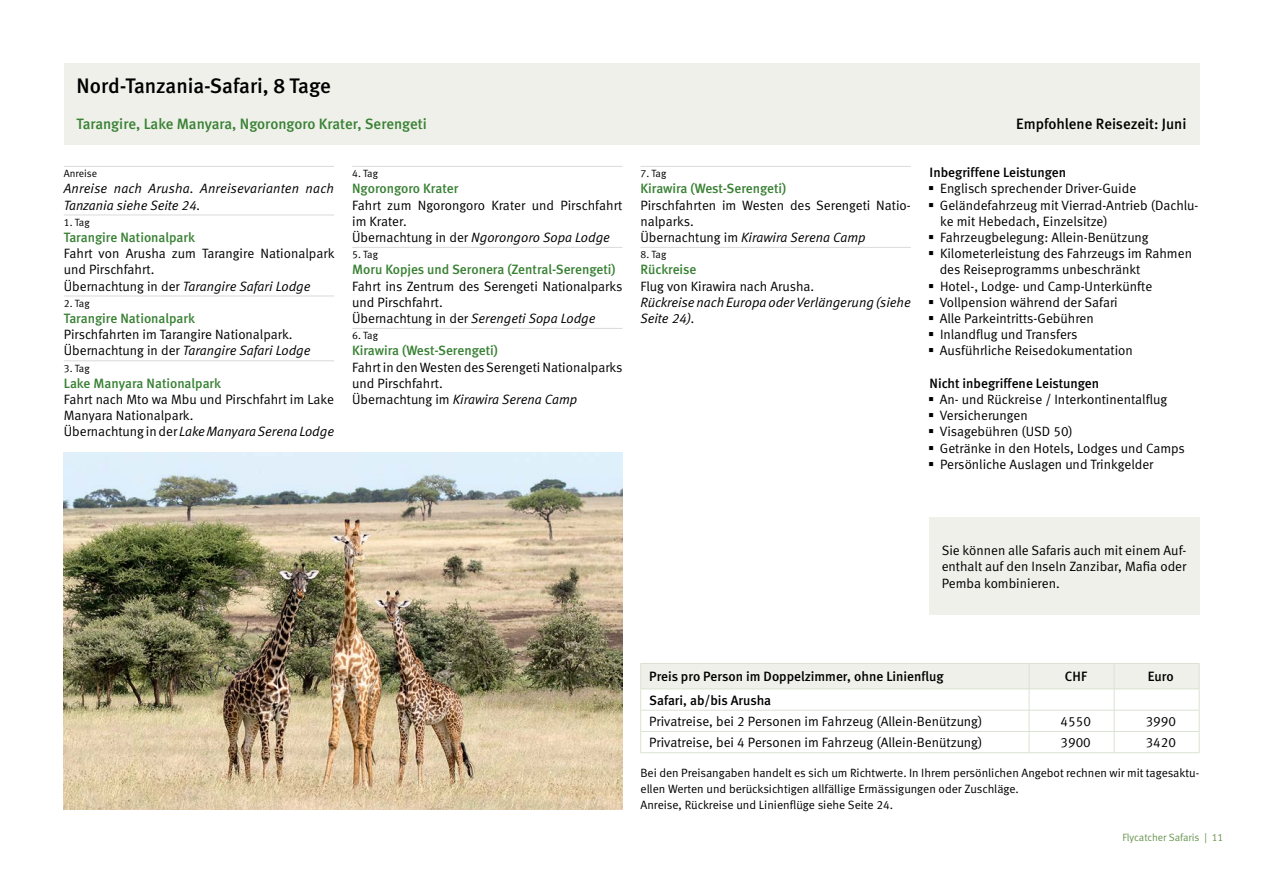
<style>
.page{position:relative;width:1263px;height:893px;background:#fff}
.page>*{position:absolute;margin:0;border:0;box-sizing:border-box;transform-origin:0 0}
.Titel{font:21px "Meta Medium LF";color:#000}
.Titel_Intro{font:15px "Meta Medium LF";color:#398134}
.Titel_Intro-2{font:15px "Meta Medium LF";color:#000}
.Kastentext{font:13.5px/16.2px "Meta Normal LF";color:#000}
.Text{font:13.5px/16.2px "Meta Normal LF";color:#000}
.Text-2{font:italic 13.5px/16.2px "Meta Normal LF";color:#000}
.Reisetag_Titel{font:13.5px "Meta Medium LF";color:#398134}
.Preistabelle_Zeile{font:13.5px "Meta Normal LF";color:#000}
.Preistabelle_Zeile-2{font:13.5px "Meta Medium LF";color:#000}
.Text_Titel{font:13.5px "Meta Medium LF";color:#000}
.Preistabelle_Preis{font:13.5px "Meta Normal LF";color:#000}
.Preistabelle_Preis-2{font:13.5px "Meta Medium LF";color:#000}
.Text_8pt{font:12px/16.2px "Meta Normal LF";color:#000}
.Reisetag_Kleiner_Tit{font:10.5px "Meta Normal LF";color:#000}
.t1{font:10.5px "Meta Normal LF";color:#6a9551}
.s1{font-style:normal}
</style>
<div class="page">
<hr style="left:640px;top:166px;width:271px;height:1px;background:#d9dada">
<hr style="left:640px;top:247px;width:271px;height:1px;background:#d9dada">
<div style="left:64px;top:64px;width:1135px;height:81px;background:#eef0e9"></div>
<hr style="left:64px;top:166px;width:270px;height:1px;background:#d9dada">
<hr style="left:64px;top:215px;width:270px;height:1px;background:#d9dada">
<hr style="left:64px;top:296px;width:270px;height:1px;background:#d9dada">
<hr style="left:64px;top:361px;width:270px;height:1px;background:#d9dada">
<hr style="left:352px;top:166px;width:270px;height:1px;background:#d9dada">
<hr style="left:352px;top:247px;width:270px;height:1px;background:#d9dada">
<hr style="left:352px;top:328px;width:270px;height:1px;background:#d9dada">
<hr style="left:1029px;top:752px;width:85px;height:1px;background:#dce2d2">
<hr style="left:1114px;top:752px;width:85px;height:1px;background:#dce2d2">
<hr style="left:640px;top:752px;width:389px;height:1px;background:#dce2d2">
<svg style="left:640px;top:663px;width:560px;height:89px"></svg>
<div style="left:929px;top:517px;width:270px;height:98px;background:#eef0e9"></div>
<img style="left:64px;top:453px;width:558px;height:356px">
<p class="Titel" style="left:77px;top:74px;width:256px">Nord-Tanzania-Safari, 8 Tage</p>
<p class="Titel_Intro" style="left:77px;top:115px;width:352px">Tarangire, Lake Manyara, Ngorongoro Krater, Serengeti</p>
<p class="Titel_Intro-2" style="left:1016px;top:115px;width:172px">Empfohlene Reisezeit: Juni</p>
<p class="Reisetag_Kleiner_Tit" style="left:64px;top:167px;width:35px">Anreise</p>
<p class="Text-2" style="left:64px;top:180px;width:272px">Anreise nach Arusha. Anreisevarianten nach<br>Tanzania siehe Seite 24.</p>
<p class="Reisetag_Kleiner_Tit" style="left:64px;top:216px;width:27px">1. Tag</p>
<p class="Reisetag_Titel" style="left:64px;top:229px;width:133px">Tarangire Nationalpark</p>
<p class="Text" style="left:64px;top:245px;width:272px">Fahrt von Arusha zum Tarangire Nationalpark und Pirschfahrt.</p>
<p class="Text-2" style="left:64px;top:278px;width:248px"><span class="s1">Übernachtung in der</span> Tarangire Safari Lodge</p>
<p class="Reisetag_Kleiner_Tit" style="left:64px;top:297px;width:27px">2. Tag</p>
<p class="Reisetag_Titel" style="left:64px;top:310px;width:133px">Tarangire Nationalpark</p>
<p class="Text" style="left:64px;top:326px;width:230px">Pirschfahrten im Tarangire Nationalpark.</p>
<p class="Text-2" style="left:64px;top:342px;width:248px"><span class="s1">Übernachtung in der</span> Tarangire Safari Lodge</p>
<p class="Reisetag_Kleiner_Tit" style="left:64px;top:362px;width:27px">3. Tag</p>
<p class="Reisetag_Titel" style="left:64px;top:375px;width:159px">Lake Manyara Nationalpark</p>
<p class="Text" style="left:64px;top:391px;width:272px">Fahrt nach Mto wa Mbu und Pirschfahrt im Lake<br>Manyara Nationalpark.</p>
<p class="Text-2" style="left:64px;top:423px;width:272px"><span class="s1">Übernachtung in der</span> Lake Manyara Serena Lodge</p>
<p class="Text_Titel" style="left:929px;top:165px;width:138px">Inbegriffene Leistungen</p>
<p class="Kastentext" style="left:940px;top:180px;width:198px">Englisch sprechender Driver-Guide</p>
<p class="Kastentext" style="left:940px;top:197px;width:260px">Geländefahrzeug mit Vierrad-Antrieb (Dachlu&shy;ke mit Hebedach, Einzelsitze)</p>
<p class="Kastentext" style="left:940px;top:229px;width:210px">Fahrzeugbelegung: Allein-Benützung</p>
<p class="Kastentext" style="left:940px;top:245px;width:254px">Kilometerleistung des Fahrzeugs im Rahmen des Reiseprogramms unbeschränkt</p>
<p class="Kastentext" style="left:940px;top:278px;width:214px">Hotel-, Lodge- und Camp-Unterkünfte</p>
<p class="Kastentext" style="left:940px;top:294px;width:179px">Vollpension während der Safari</p>
<p class="Kastentext" style="left:940px;top:310px;width:156px">Alle Parkeintritts-Gebühren</p>
<p class="Kastentext" style="left:940px;top:326px;width:139px">Inlandflug und Transfers</p>
<p class="Kastentext" style="left:940px;top:342px;width:195px">Ausführliche Reisedokumentation</p>
<p class="Text_Titel" style="left:930px;top:375px;width:171px">Nicht inbegriffene Leistungen</p>
<p class="Kastentext" style="left:940px;top:391px;width:229px">An- und Rückreise / Interkontinentalflug</p>
<p class="Kastentext" style="left:940px;top:407px;width:89px">Versicherungen</p>
<p class="Kastentext" style="left:940px;top:423px;width:134px">Visagebühren (USD 50)</p>
<p class="Kastentext" style="left:940px;top:440px;width:246px">Getränke in den Hotels, Lodges und Camps</p>
<p class="Kastentext" style="left:940px;top:456px;width:215px">Persönliche Auslagen und Trinkgelder</p>
<p class="Reisetag_Kleiner_Tit" style="left:352px;top:167px;width:27px">4. Tag</p>
<p class="Reisetag_Titel" style="left:352px;top:181px;width:108px">Ngorongoro Krater</p>
<p class="Text" style="left:352px;top:197px;width:272px">Fahrt zum Ngorongoro Krater und Pirschfahrt im Krater.</p>
<p class="Text-2" style="left:352px;top:229px;width:259px"><span class="s1">Übernachtung in der</span> Ngorongoro Sopa Lodge</p>
<p class="Reisetag_Kleiner_Tit" style="left:352px;top:248px;width:27px">5. Tag</p>
<p class="Reisetag_Titel" style="left:352px;top:262px;width:265px">Moru Kopjes und Seronera (Zentral-Serengeti)</p>
<p class="Text" style="left:352px;top:278px;width:272px">Fahrt ins Zentrum des Serengeti Nationalparks und Pirschfahrt.</p>
<p class="Text-2" style="left:352px;top:310px;width:245px"><span class="s1">Übernachtung in der</span> Serengeti Sopa Lodge</p>
<p class="Reisetag_Kleiner_Tit" style="left:352px;top:329px;width:27px">6. Tag</p>
<p class="Reisetag_Titel" style="left:352px;top:343px;width:147px">Kirawira (West-Serengeti)</p>
<p class="Text" style="left:352px;top:359px;width:272px">Fahrt in den Westen des Serengeti Nationalparks und Pirschfahrt.</p>
<p class="Text-2" style="left:352px;top:391px;width:227px"><span class="s1">Übernachtung im</span> Kirawira Serena Camp</p>
<p class="Reisetag_Kleiner_Tit" style="left:640px;top:167px;width:27px">7. Tag</p>
<p class="Reisetag_Titel" style="left:640px;top:181px;width:147px">Kirawira (West-Serengeti)</p>
<p class="Text" style="left:640px;top:197px;width:272px">Pirschfahrten im Westen des Serengeti Natio&shy;nalparks.</p>
<p class="Text-2" style="left:640px;top:229px;width:227px"><span class="s1">Übernachtung im</span> Kirawira Serena Camp</p>
<p class="Reisetag_Kleiner_Tit" style="left:640px;top:248px;width:27px">8. Tag</p>
<p class="Reisetag_Titel" style="left:640px;top:262px;width:57px">Rückreise</p>
<p class="Text" style="left:640px;top:278px;width:175px">Flug von Kirawira nach Arusha.</p>
<p class="Text-2" style="left:640px;top:294px;width:272px">Rückreise nach Europa oder Verlängerung (siehe<br>Seite 24).</p>
<p class="Kastentext" style="left:942px;top:542px;width:246px;text-align:justify">Sie können alle Safaris auch mit einem Auf&shy;enthalt auf den Inseln Zanzibar, Mafia oder Pemba kombinieren.</p>
<p class="Preistabelle_Zeile-2" style="left:649px;top:669px;width:296px">Preis pro Person im Doppelzimmer, ohne Linienflug</p>
<p class="Preistabelle_Preis-2" style="left:1065px;top:669px;width:23px">CHF</p>
<p class="Preistabelle_Preis-2" style="left:1148px;top:669px;width:27px">Euro</p>
<p class="Preistabelle_Zeile-2" style="left:649px;top:692px;width:124px">Safari, ab/bis Arusha</p>
<p class="Preistabelle_Zeile" style="left:649px;top:714px;width:335px">Privatreise, bei 2 Personen im Fahrzeug (Allein-Benützung)</p>
<p class="Preistabelle_Preis" style="left:1061px;top:714px;width:32px">4550</p>
<p class="Preistabelle_Preis" style="left:1146px;top:714px;width:32px">3990</p>
<p class="Preistabelle_Zeile" style="left:649px;top:735px;width:335px">Privatreise, bei 4 Personen im Fahrzeug (Allein-Benützung)</p>
<p class="Preistabelle_Preis" style="left:1061px;top:735px;width:32px">3900</p>
<p class="Preistabelle_Preis" style="left:1146px;top:735px;width:32px">3420</p>
<p class="Text_8pt" style="left:640px;top:764px;width:560px">Bei den Preisangaben handelt es sich um Richtwerte. In Ihrem persönlichen Angebot rechnen wir mit tagesaktu&shy;ellen Werten und berücksichtigen allfällige Ermässigungen oder Zuschläge.</p>
<p class="Text_8pt" style="left:640px;top:797px;width:254px">Anreise, Rückreise und Linienflüge siehe Seite 24.</p>
<p class="t1" style="left:1122px;top:832px;width:103px">Flycatcher Safaris | 11</p>
</div>
